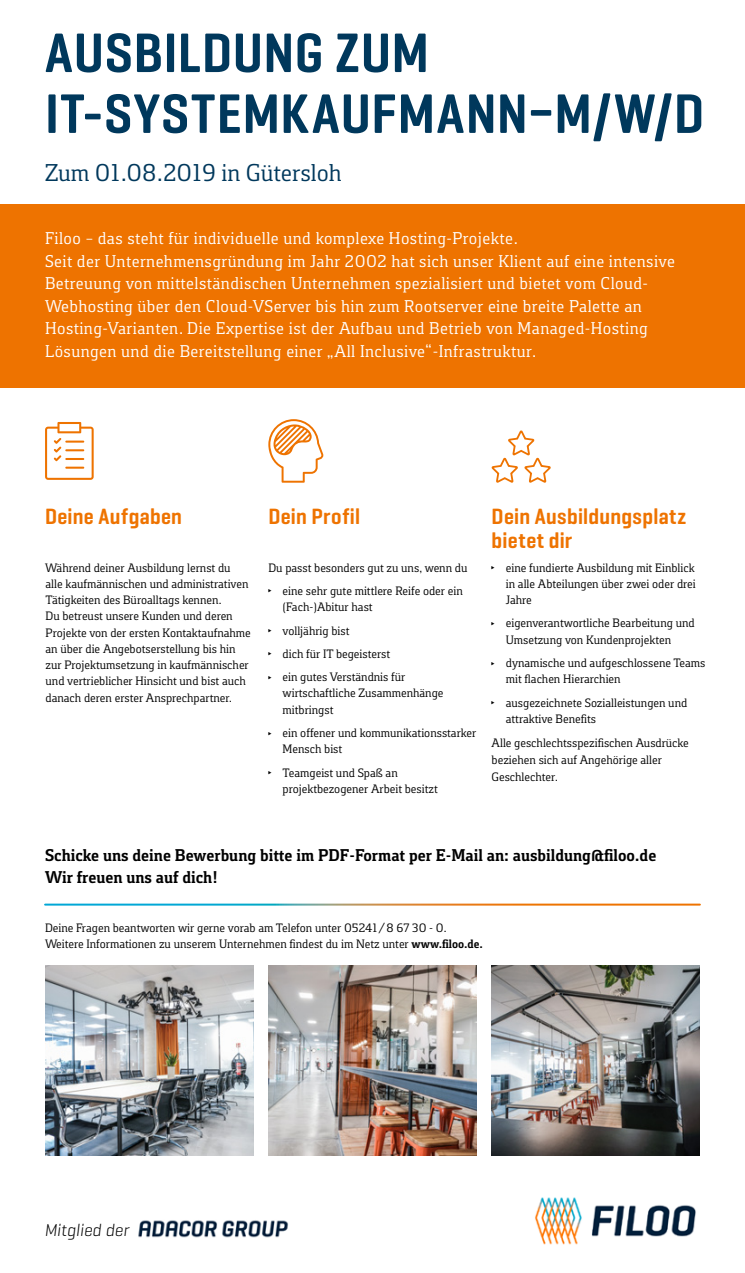
<style>
.page{position:relative;width:745px;height:1273px;background:#fff}
.page>*{position:absolute;margin:0;border:0;box-sizing:border-box;transform-origin:0 0}
.t1{font:600 56.62px/60.9px "Geogrotesque Cond";letter-spacing:.015em;color:#00385c}
.t2{font:25px "Foral Pro";color:#00385c}
.t3{font:600 22.5px/23.8px "Geogrotesque Cond";letter-spacing:.015em;color:#ee7300}
.t4{font:17.5px/22.5px "Foral Pro";letter-spacing:.025em;color:#fff}
.t5{font:700 17.5px/22.5px "Foral Pro";color:#000}
.t6{font:italic 300 17.5px "Geogrotesque";color:#000}
.t7{font:12.5px/16.2px "Foral Pro";color:#000}
.s1{font-weight:700}
</style>
<div class="page">
<div style="left:0;top:204px;width:744px;height:183px;background:#ee7300"></div>
<svg style="left:45px;top:422px;width:49px;height:58px"></svg>
<svg style="left:268px;top:419px;width:55px;height:63px"></svg>
<svg style="left:491px;top:430px;width:60px;height:53px"></svg>
<img style="left:491px;top:965px;width:208px;height:189px">
<img style="left:45px;top:965px;width:208px;height:189px">
<img style="left:268px;top:965px;width:208px;height:189px">
<img style="left:535px;top:1197px;width:161px;height:48px">
<img style="left:138px;top:1220px;width:151px;height:18px">
<h1 class="t1" style="left:45px;top:22px;width:660px">AUSBILDUNG ZUM<br>IT-SYSTEMKAUFMANN–M/W/D</h1>
<h2 class="t2" style="left:45px;top:157px;width:298px">Zum 01.08.2019 in Gütersloh</h2>
<p class="t4" style="left:45px;top:226px;width:631px">Filoo – das steht für individuelle und komplexe Hosting-Projekte.<br>Seit der Unternehmensgründung im Jahr 2002 hat sich unser Klient auf eine intensive Betreuung von mittelständischen Unternehmen spezialisiert und bietet vom Cloud-Webhosting über den Cloud-VServer bis hin zum Rootserver eine breite Palette an Hosting-Varianten. Die Expertise ist der Aufbau und Betrieb von Managed-Hosting Lösungen und die Bereitstellung einer „All Inclusive“-Infrastruktur.</p>
<h3 class="t3" style="left:45px;top:504px;width:138px">Deine Aufgaben</h3>
<p class="t7" style="left:45px;top:559px;width:207px">Während deiner Ausbildung lernst du alle kaufmännischen und administrativen Tätigkeiten des Büroalltags kennen.<br>Du betreust unsere Kunden und deren Projekte von der ersten Kontaktaufnahme an über die Angebotserstellung bis hin zur Projektumsetzung in kaufmännischer und vertrieblicher Hinsicht und bist auch danach deren erster Ansprechpartner.</p>
<h3 class="t3" style="left:268px;top:504px;width:93px">Dein Profil</h3>
<p class="t7" style="left:282px;top:555px;width:186px;line-height:23.4px;text-indent:-14px">Du passt besonders gut zu uns, wenn du eine sehr gute mittlere Reife oder ein</p>
<p class="t7" style="left:282px;top:595px;width:124px;line-height:23.4px">(Fach-)Abitur hast volljährig bist<br>dich für IT begeisterst ein gutes Verständnis für</p>
<p class="t7" style="left:282px;top:685px;width:162px">wirtschaftliche Zusammenhänge mitbringst</p>
<p class="t7" style="left:282px;top:724px;width:195px">ein offener und kommunikationsstarker<br>Mensch bist</p>
<p class="t7" style="left:282px;top:764px;width:156px">Teamgeist und Spaß an projektbezogener Arbeit besitzt</p>
<h3 class="t3" style="left:491px;top:504px;width:196px">Dein Ausbildungsplatz bietet dir</h3>
<p class="t7" style="left:505px;top:559px;width:191px;text-align:justify">eine fundierte Ausbildung mit Einblick in alle Abteilungen über zwei oder drei Jahre</p>
<p class="t7" style="left:505px;top:615px;width:190px">eigenverantwortliche Bearbeitung und<br>Umsetzung von Kundenprojekten</p>
<p class="t7" style="left:505px;top:654px;width:201px">dynamische und aufgeschlossene Teams mit flachen Hierarchien</p>
<p class="t7" style="left:505px;top:694px;width:183px">ausgezeichnete Sozialleistungen und attraktive Benefits</p>
<p class="t7" style="left:491px;top:734px;width:198px;line-height:16.9px">Alle geschlechtsspezifischen Ausdrücke beziehen sich auf Angehörige aller<br>Geschlechter.</p>
<h3 class="t5" style="left:45px;top:843px;width:612px">Schicke uns deine Bewerbung bitte im PDF-Format per E-Mail an: ausbildung@filoo.de<br>Wir freuen uns auf dich!</h3>
<p class="t7" style="left:45px;top:919px;width:439px">Deine Fragen beantworten wir gerne vorab am Telefon unter 05241 /8 67 30 - 0.<br>Weitere Informationen zu unserem Unternehmen findest du im Netz unter <span class="s1">www.filoo.de.</span></p>
<h3 class="t6" style="left:44px;top:1218px;width:86px">Mitglied der</h3>
</div>
